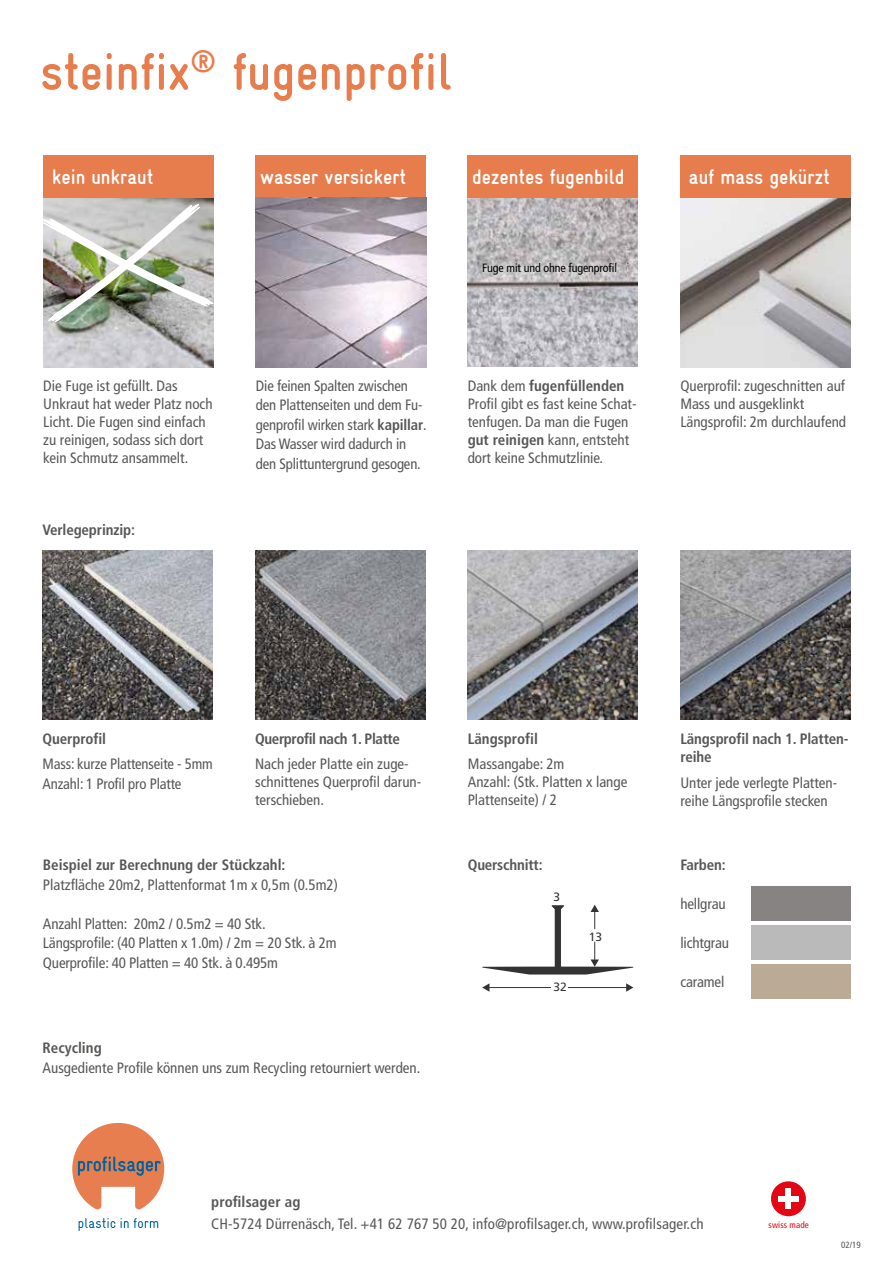
<style>
.page{position:relative;width:893px;height:1263px;background:#fff}
.page>*{position:absolute;margin:0;border:0;box-sizing:border-box;transform-origin:0 0}
.t1{font:700 condensed 52.5px "Gravur";color:#e77c4d}
.t2{font:700 condensed 21px "Gravur";color:#fff}
.t3{font:condensed 15px/18px "Frutiger LT Com";color:#575756}
.t4{font:700 condensed 15px/18px "Frutiger LT Com";letter-spacing:-.01em;color:#575756}
.t5{font:700 condensed 15px "Frutiger LT Com";letter-spacing:.01em;color:#575756}
.t6{font:condensed 12px "Frutiger LT Com";letter-spacing:-.01em;color:#000}
.t7{font:12px "Frutiger LT Com";color:#000}
.t8{font:condensed 9px "Frutiger LT Com";letter-spacing:.01em;color:#e30613}
.t9{font:condensed 9px "Frutiger LT Com";color:#575756}
.s1{font-weight:700}
</style>
<div class="page">
<div style="left:771px;top:1181px;width:35px;height:35px;background:#e30613;border-radius:50%"></div>
<div style="left:786px;top:1188px;width:5px;height:21px;background:#fff"></div>
<div style="left:778px;top:1196px;width:21px;height:5px;background:#fff"></div>
<svg style="left:72px;top:1123px;width:92px;height:86px"></svg>
<svg style="left:79px;top:1218px;width:79px;height:13px"></svg>
<svg style="left:482px;top:905px;width:151px;height:69px"></svg>
<hr style="left:488px;top:987px;width:63px;height:1px;background:#000">
<svg style="left:482px;top:983px;width:7px;height:9px"></svg>
<hr style="left:568px;top:987px;width:59px;height:1px;background:#000">
<svg style="left:626px;top:983px;width:7px;height:9px"></svg>
<div style="left:751px;top:925px;width:99px;height:35px;background:#bababa"></div>
<div style="left:751px;top:965px;width:99px;height:34px;background:#baaa96"></div>
<div style="left:751px;top:886px;width:99px;height:34px;background:#878383"></div>
<img style="left:255px;top:551px;width:170px;height:169px">
<img style="left:468px;top:551px;width:170px;height:169px">
<img style="left:680px;top:551px;width:170px;height:169px">
<img style="left:43px;top:551px;width:170px;height:169px">
<img style="left:680px;top:198px;width:170px;height:170px">
<div style="left:680px;top:155px;width:170px;height:43px;background:#e77c4d"></div>
<img style="left:468px;top:198px;width:170px;height:169px">
<div style="left:474px;top:254px;width:151px;height:30px;background:#fff;opacity:.75"></div>
<div style="left:468px;top:155px;width:170px;height:43px;background:#e77c4d"></div>
<img style="left:43px;top:198px;width:170px;height:170px">
<div style="left:43px;top:155px;width:170px;height:43px;background:#e77c4d"></div>
<img style="left:43px;top:202px;width:171px;height:126px">
<div style="left:256px;top:155px;width:170px;height:43px;background:#e77c4d"></div>
<img style="left:256px;top:198px;width:170px;height:170px">
<h1 class="t1" style="left:40px;top:43px;width:414px">steinfix<sup>®</sup> fugenprofil</h1>
<h2 class="t2" style="left:52px;top:165px;width:103px">kein unkraut</h2>
<h2 class="t2" style="left:260px;top:165px;width:148px">wasser versickert</h2>
<h2 class="t2" style="left:472px;top:165px;width:154px">dezentes fugenbild</h2>
<p class="t6" style="left:482px;top:261px;width:136px">Fuge mit und ohne fugenprofil</p>
<p class="t3" style="left:43px;top:377px;width:171px">Die Fuge ist gefüllt. Das<br>Unkraut hat weder Platz noch<br>Licht. Die Fugen sind einfach zu reinigen, sodass sich dort kein Schmutz ansammelt.</p>
<p class="t4" style="left:43px;top:521px;width:94px">Verlegeprinzip:</p>
<p class="t3" style="left:256px;top:376px;width:172px;line-height:19.5px">Die feinen Spalten zwischen den Plattenseiten und dem Fu&shy;genprofil wirken stark <span class="s1">kapillar</span>.<br>Das Wasser wird dadurch in den Splittuntergrund gesogen.</p>
<p class="t3" style="left:468px;top:377px;width:170px">Dank dem <span class="s1">fugenfüllenden<br></span>Profil gibt es fast keine Schat&shy;tenfugen. Da man die Fugen <span class="s1">gut reinigen</span> kann, entsteht dort keine Schmutzlinie.</p>
<h2 class="t2" style="left:689px;top:165px;width:142px">auf mass gekürzt</h2>
<p class="t3" style="left:680px;top:377px;width:167px">Querprofil: zugeschnitten auf<br>Mass und ausgeklinkt<br>Längsprofil: 2m durchlaufend</p>
<p class="t4" style="left:43px;top:730px;width:65px">Querprofil</p>
<p class="t4" style="left:468px;top:730px;width:72px">Längsprofil</p>
<p class="t3" style="left:43px;top:755px;width:172px;line-height:19.5px">Mass: kurze Plattenseite - 5mm<br>Anzahl: 1 Profil pro Platte</p>
<p class="t4" style="left:255px;top:730px;width:146px">Querprofil nach 1. Platte</p>
<p class="t3" style="left:255px;top:755px;width:168px">Nach jeder Platte ein zuge&shy;schnittenes Querprofil darun&shy;terschieben.</p>
<p class="t3" style="left:468px;top:755px;width:161px">Massangabe: 2m<br>Anzahl: (Stk. Platten x lange<br>Plattenseite) / 2</p>
<p class="t4" style="left:43px;top:856px;width:244px">Beispiel zur Berechnung der Stückzahl:</p>
<p class="t3" style="left:43px;top:876px;width:296px">Platzfläche 20m2, Plattenformat 1m x 0,5m (0.5m2)</p>
<p class="t3" style="left:43px;top:914px;width:295px;line-height:19.5px">Anzahl Platten: 20m2 / 0.5m2 = 40 Stk.<br>Längsprofile: (40 Platten x 1.0m) / 2m = 20 Stk. à 2m<br>Querprofile: 40 Platten = 40 Stk. à 0.495m</p>
<p class="t4" style="left:43px;top:1039px;width:61px">Recycling</p>
<p class="t3" style="left:43px;top:1058px;width:379px">Ausgediente Profile können uns zum Recycling retourniert werden.</p>
<p class="t4" style="left:468px;top:856px;width:76px">Querschnitt:</p>
<p class="t7" style="left:554px;top:890px;width:8px">3</p>
<p class="t7" style="left:554px;top:980px;width:15px">32</p>
<p class="t7" style="left:589px;top:930px;width:15px">13</p>
<p class="t4" style="left:680px;top:730px;width:170px">Längsprofil nach 1. Platten&shy;reihe</p>
<p class="t3" style="left:680px;top:773px;width:158px">Unter jede verlegte Platten&shy;reihe Längsprofile stecken</p>
<p class="t4" style="left:680px;top:856px;width:47px">Farben:</p>
<p class="t3" style="left:680px;top:895px;width:47px">hellgrau</p>
<p class="t3" style="left:680px;top:934px;width:50px">lichtgrau</p>
<p class="t3" style="left:680px;top:973px;width:46px">caramel</p>
<p class="t5" style="left:211px;top:1193px;width:91px">profilsager ag</p>
<p class="t3" style="left:211px;top:1215px;width:494px">CH-5724 Dürrenäsch, Tel. +41 62 767 50 20, info@profilsager.ch, www.profilsager.ch</p>
<p class="t8" style="left:769px;top:1219px;width:42px">swiss made</p>
<p class="t9" style="left:841px;top:1240px;width:21px">02/19</p>
</div>
